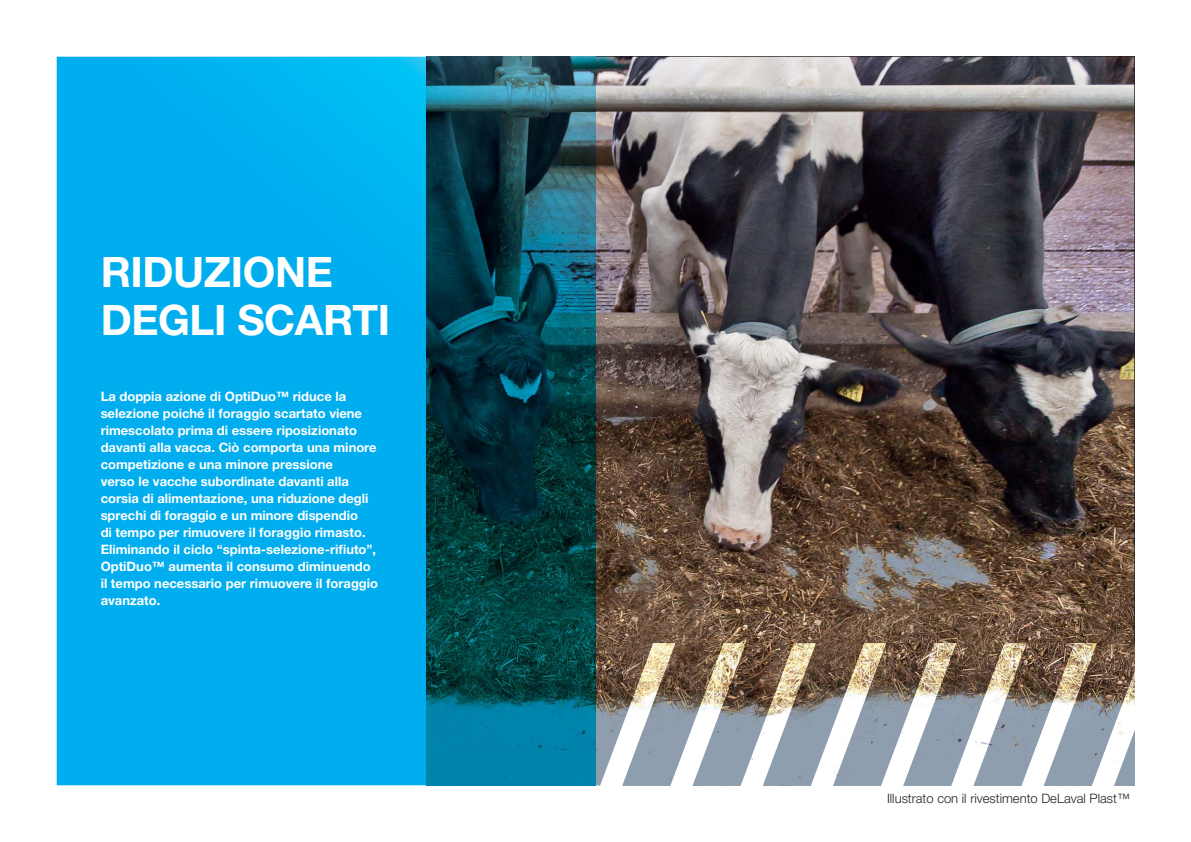
<style>
.page{position:relative;width:1191px;height:842px;background:#fff}
.page>*{position:absolute;margin:0;border:0;box-sizing:border-box;transform-origin:0 0}
.t1{font:700 42px/48px "Helvetica Neue";letter-spacing:-.01em;color:#fff}
.t2{font:700 13px/17px "Helvetica Neue";color:#fff}
.t3{font:300 13px "Helvetica Neue";color:#231f20}
</style>
<div class="page">
<img style="left:595px;top:57px;width:539px;height:728px">
<div style="left:57px;top:57px;width:370px;height:728px;background:#00aeef"></div>
<img style="left:427px;top:57px;width:168px;height:728px">
<img style="left:599px;top:643px;width:535px;height:142px">
<h1 class="t1" style="left:101px;top:252px;width:291px">RIDUZIONE<br>DEGLI SCARTI</h1>
<p class="t2" style="left:101px;top:389px;width:279px">La doppia azione di OptiDuo™ riduce la selezione poiché il foraggio scartato viene rimescolato prima di essere riposizionato davanti alla vacca. Ciò comporta una minore competizione e una minore pressione<br>verso le vacche subordinate davanti alla corsia di alimentazione, una riduzione degli sprechi di foraggio e un minore dispendio<br>di tempo per rimuovere il foraggio rimasto.<br>Eliminando il ciclo “spinta-selezione-rifiuto”, OptiDuo™ aumenta il consumo diminuendo il tempo necessario per rimuovere il foraggio avanzato.</p>
<p class="t3" style="left:887px;top:794px;width:244px">Illustrato con il rivestimento DeLaval Plast™</p>
</div>
